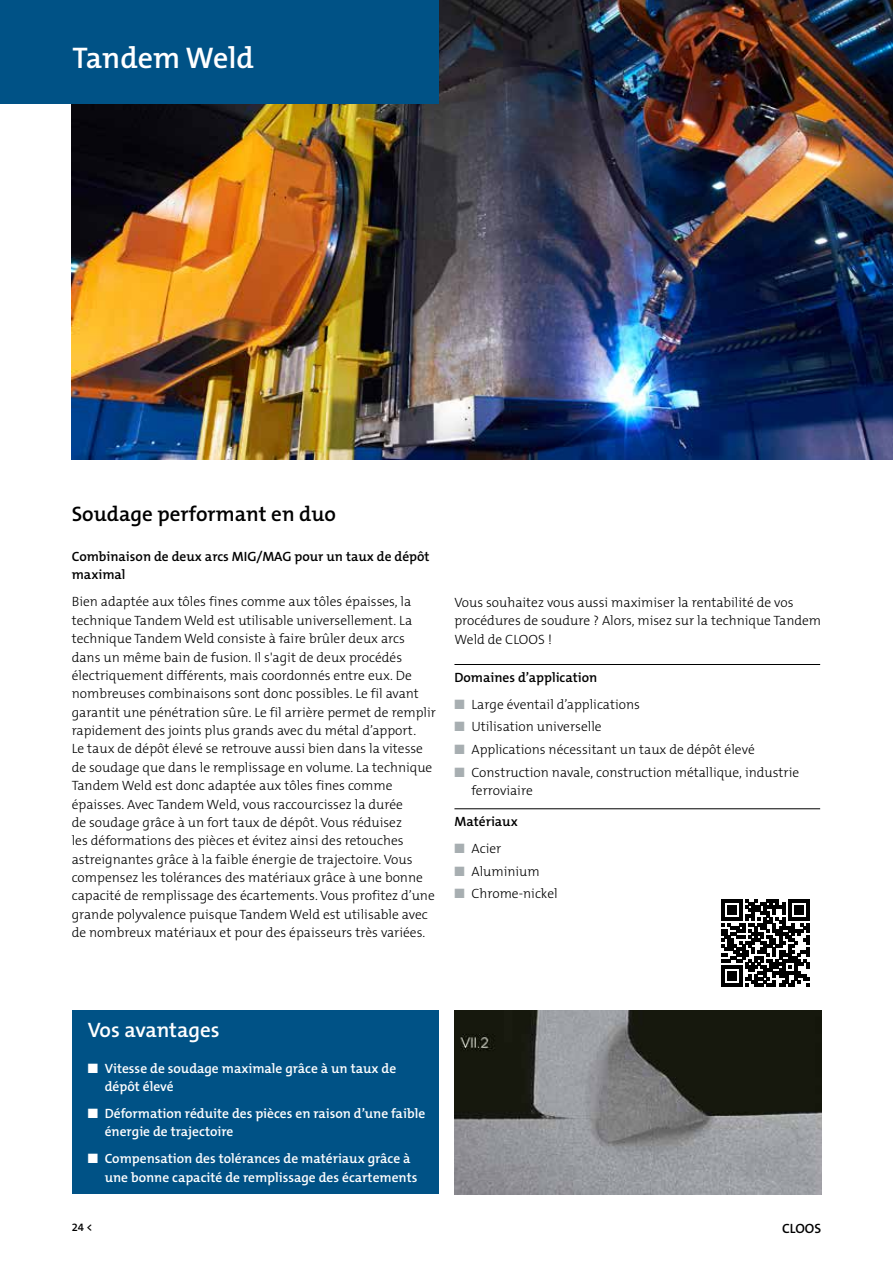
<style>
.page{position:relative;width:893px;height:1263px;background:#fff}
.page>*{position:absolute;margin:0;border:0;box-sizing:border-box;transform-origin:0 0}
.t1{font:600 30px "The Mix B6";color:#fff}
.t2{font:600 21px "The Mix B6";color:#000}
.t3{font:600 21px "The Mix B6";color:#fff}
.t4{font:300 13.5px/18.3px "The Mix B3";color:#000}
.t5{font:600 13.5px/18.3px "The Mix B6";color:#fff}
.t6{font:600 13.5px/18.3px "The Mix B6";color:#000}
.t7{font:600 11.25px "The Mix B6";color:#000}
.s1{color:#a7aeb1}
</style>
<div class="page">
<img style="left:72px;top:0;width:821px;height:459px">
<div style="left:72px;top:1010px;width:366px;height:184px;background:#005286"></div>
<hr style="left:454px;top:664px;width:366px;height:1px;background:#000">
<hr style="left:454px;top:808px;width:366px;height:1px;background:#000">
<img style="left:454px;top:1010px;width:367px;height:184px">
<div style="left:0;top:0;width:438px;height:103px;background:#005286"></div>
<svg style="left:722px;top:899px;width:87px;height:88px"></svg>
<h1 class="t1" style="left:73px;top:42px;width:183px">Tandem Weld</h1>
<h2 class="t2" style="left:72px;top:502px;width:266px">Soudage performant en duo</h2>
<p class="t6" style="left:72px;top:548px;width:359px">Combinaison de deux arcs MIG/MAG pour un taux de dépôt maximal</p>
<p class="t4" style="left:72px;top:593px;width:366px">Bien adaptée aux tôles fines comme aux tôles épaisses, la technique Tandem Weld est utilisable universellement. La technique Tandem Weld consiste à faire brûler deux arcs dans un même bain de fusion. Il s'agit de deux procédés électriquement différents, mais coordonnés entre eux. De nombreuses combinaisons sont donc possibles. Le fil avant garantit une pénétration sûre. Le fil arrière permet de remplir rapidement des joints plus grands avec du métal d’apport.<br>Le taux de dépôt élevé se retrouve aussi bien dans la vitesse de soudage que dans le remplissage en volume. La technique Tandem Weld est donc adaptée aux tôles fines comme épaisses. Avec Tandem Weld, vous raccourcissez la durée<br>de soudage grâce à un fort taux de dépôt. Vous réduisez<br>les déformations des pièces et évitez ainsi des retouches astreignantes grâce à la faible énergie de trajectoire. Vous compensez les tolérances des matériaux grâce à une bonne capacité de remplissage des écartements. Vous profitez d’une grande polyvalence puisque Tandem Weld est utilisable avec de nombreux matériaux et pour des épaisseurs très variées.</p>
<p class="t4" style="left:454px;top:594px;width:368px">Vous souhaitez vous aussi maximiser la rentabilité de vos procédures de soudure ? Alors, misez sur la technique Tandem<br>Weld de CLOOS !</p>
<p class="t6" style="left:454px;top:669px;width:144px">Domaines d’application</p>
<p class="t4" style="left:454px;top:695px;width:187px"><span class="s1">■</span> Large éventail d’applications</p>
<p class="t4" style="left:454px;top:718px;width:149px"><span class="s1">■</span> Utilisation universelle</p>
<p class="t4" style="left:454px;top:741px;width:302px"><span class="s1">■</span> Applications nécessitant un taux de dépôt élevé</p>
<p class="t4" style="left:471px;top:763px;width:329px;text-indent:-17px"><span class="s1">■</span> Construction navale, construction métallique, industrie ferroviaire</p>
<p class="t6" style="left:454px;top:813px;width:65px">Matériaux</p>
<p class="t4" style="left:454px;top:840px;width:48px"><span class="s1">■</span> Acier</p>
<p class="t4" style="left:454px;top:862px;width:87px"><span class="s1">■</span> Aluminium</p>
<p class="t4" style="left:454px;top:885px;width:105px"><span class="s1">■</span> Chrome-nickel</p>
<h2 class="t3" style="left:88px;top:1019px;width:134px">Vos avantages</h2>
<p class="t5" style="left:105px;top:1059px;width:293px;text-indent:-17px">■ Vitesse de soudage maximale grâce à un taux de dépôt élevé</p>
<p class="t5" style="left:105px;top:1105px;width:322px;text-indent:-17px">■ Déformation réduite des pièces en raison d’une faible énergie de trajectoire</p>
<p class="t5" style="left:105px;top:1150px;width:314px;text-indent:-17px">■ Compensation des tolérances de matériaux grâce à une bonne capacité de remplissage des écartements</p>
<p class="t7" style="left:72px;top:1221px;width:23px">24 &lt;</p>
<p class="t6" style="left:782px;top:1220px;width:41px">CLOOS</p>
</div>
